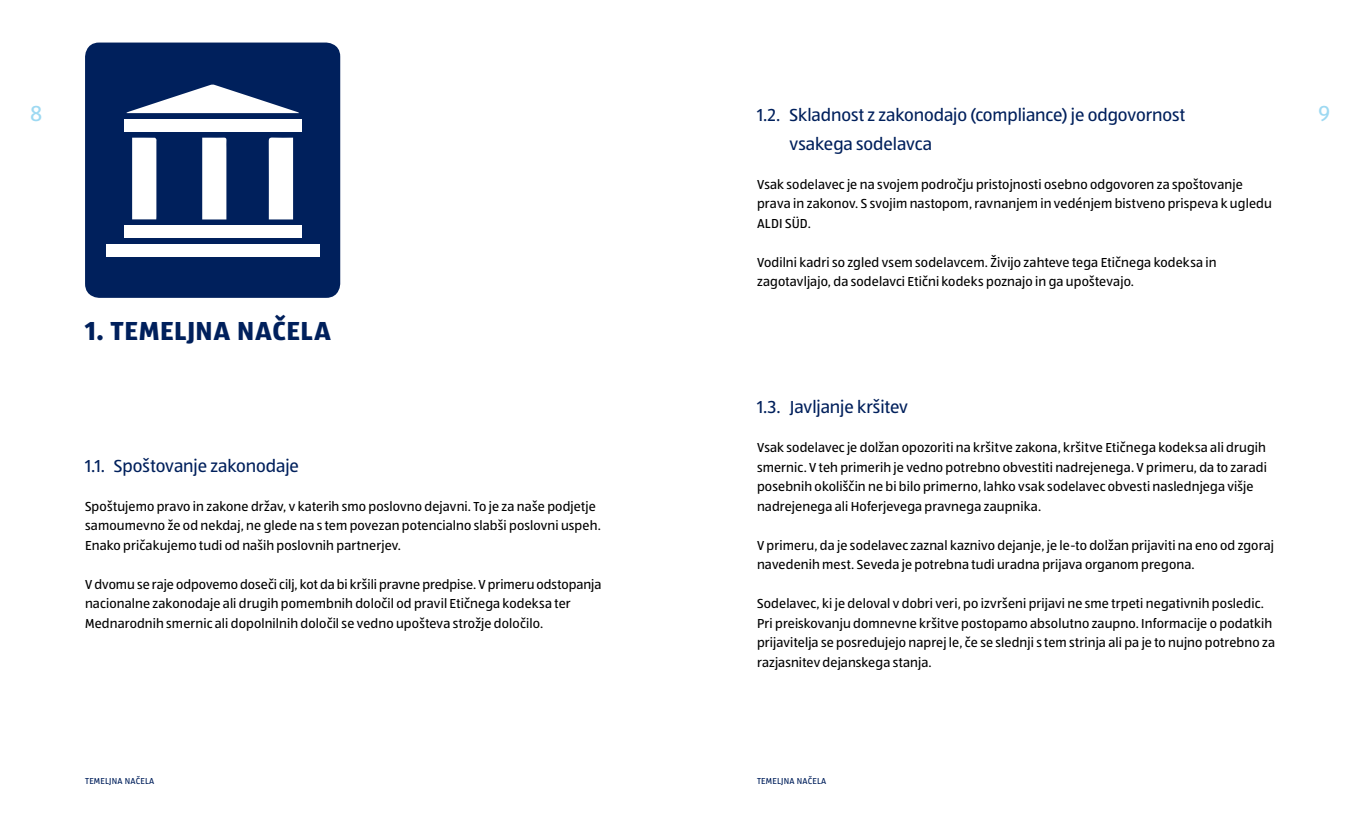
<style>
.page{position:relative;width:1361px;height:817px;background:#fff}
.page>*{position:absolute;margin:0;border:0;box-sizing:border-box;transform-origin:0 0}
.t1{font:700 27px "ALDISUEDOT";letter-spacing:.025em;color:#00205c}
.t2{font:22.5px "ALDISUEDOT";color:#9dd9f2}
.t3{font:18px/29.2px "ALDISUEDOT";letter-spacing:-.005em;color:#00205c}
.t4{font:13.5px/19.5px "ALDISUEDOT";letter-spacing:.01em;color:#000}
.t5{font:9px "ALDISUEDOT";letter-spacing:.025em;color:#00205c}
</style>
<div class="page">
<div style="left:85px;top:43px;width:255px;height:255px;background:#00205c;border-radius:14px"></div>
<div style="left:106px;top:244px;width:213px;height:13px;background:#fff"></div>
<svg style="left:126px;top:84px;width:173px;height:29px"></svg>
<div style="left:124px;top:119px;width:177px;height:13px;background:#fff"></div>
<div style="left:124px;top:225px;width:177px;height:13px;background:#fff"></div>
<svg style="left:132px;top:138px;width:25px;height:81px;background:#f7f8fa"></svg>
<svg style="left:202px;top:137px;width:25px;height:82px;background:#f4f5f8"></svg>
<div style="left:269px;top:137px;width:24px;height:82px;background:#fff"></div>
<h2 class="t2" style="left:30px;top:98px;width:14px">8</h2>
<h1 class="t1" style="left:85px;top:312px;width:248px">1. TEMELJNA NAČELA</h1>
<h3 class="t3" style="left:85px;top:450px;width:215px">1.1. Spoštovanje zakonodaje</h3>
<p class="t4" style="left:85px;top:496px;width:517px">Spoštujemo pravo in zakone držav, v katerih smo poslovno dejavni. To je za naše podjetje samoumevno že od nekdaj, ne glede na s tem povezan potencialno slabši poslovni uspeh.<br>Enako pričakujemo tudi od naših poslovnih partnerjev.</p>
<p class="t4" style="left:85px;top:574px;width:518px">V dvomu se raje odpovemo doseči cilj, kot da bi kršili pravne predpise. V primeru odstopanja nacionalne zakonodaje ali drugih pomembnih določil od pravil Etičnega kodeksa ter<br>Mednarodnih smernic ali dopolnilnih določil se vedno upošteva strožje določilo.</p>
<h3 class="t3" style="left:789px;top:99px;width:397px;text-indent:-32px">1.2. Skladnost z zakonodajo (compliance) je odgovornost vsakega sodelavca</h3>
<p class="t4" style="left:757px;top:174px;width:516px">Vsak sodelavec je na svojem področju pristojnosti osebno odgovoren za spoštovanje prava in zakonov. S svojim nastopom, ravnanjem in vedénjem bistveno prispeva k ugledu<br>ALDI SÜD.</p>
<p class="t4" style="left:757px;top:252px;width:461px">Vodilni kadri so zgled vsem sodelavcem. Živijo zahteve tega Etičnega kodeksa in zagotavljajo, da sodelavci Etični kodeks poznajo in ga upoštevajo.</p>
<h3 class="t3" style="left:757px;top:392px;width:152px">1.3. Javljanje kršitev</h3>
<p class="t4" style="left:757px;top:437px;width:511px">Vsak sodelavec je dolžan opozoriti na kršitve zakona, kršitve Etičnega kodeksa ali drugih smernic. V teh primerih je vedno potrebno obvestiti nadrejenega. V primeru, da to zaradi posebnih okoliščin ne bi bilo primerno, lahko vsak sodelavec obvesti naslednjega višje nadrejenega ali Hoferjevega pravnega zaupnika.</p>
<p class="t4" style="left:757px;top:535px;width:518px">V primeru, da je sodelavec zaznal kaznivo dejanje, je le-to dolžan prijaviti na eno od zgoraj navedenih mest. Seveda je potrebna tudi uradna prijava organom pregona.</p>
<p class="t4" style="left:757px;top:593px;width:519px">Sodelavec, ki je deloval v dobri veri, po izvršeni prijavi ne sme trpeti negativnih posledic.<br>Pri preiskovanju domnevne kršitve postopamo absolutno zaupno. Informacije o podatkih prijavitelja se posredujejo naprej le, če se slednji s tem strinja ali pa je to nujno potrebno za razjasnitev dejanskega stanja.</p>
<p class="t5" style="left:85px;top:775px;width:71px">TEMELJNA NAČELA</p>
<p class="t5" style="left:757px;top:775px;width:71px">TEMELJNA NAČELA</p>
<h2 class="t2" style="left:1318px;top:98px;width:13px">9</h2>
</div>
